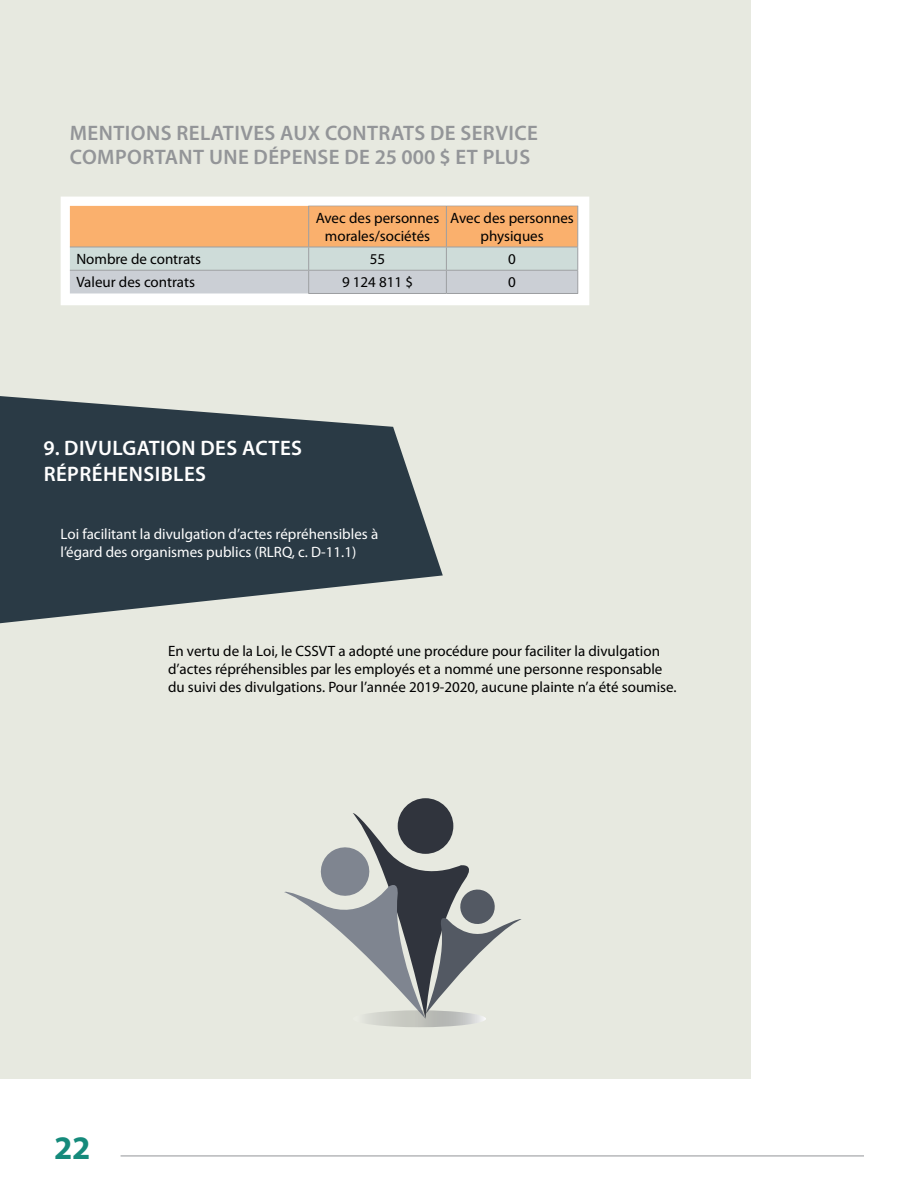
<style>
.page{position:relative;width:918px;height:1188px;background:#fff}
.page>*{position:absolute;margin:0;border:0;box-sizing:border-box;transform-origin:0 0}
.t1{font:700 33px "Myriad Pro";color:#158a7b}
.t2{font:600 21px/24px "Myriad Pro";letter-spacing:.02em;color:#939598}
.t3{font:600 21px/25.2px "Myriad Pro";letter-spacing:.02em;color:#fff}
.t4{font:15px/18px "Myriad Pro";color:#000;text-align:center}
.t5{font:15px/18px "Myriad Pro";color:#fff}
</style>
<div class="page">
<div style="left:0;top:0;width:751px;height:1078px;background:#e7e9e0"></div>
<hr style="left:121px;top:1156px;width:743px;height:1px;background:#939598">
<svg style="left:0;top:396px;width:443px;height:227px;fill:#2a3a45"></svg>
<svg style="left:71px;top:207px;width:507px;height:86px;background:#dfc2a5"></svg>
<hr style="left:308px;top:293px;width:138px;height:1px;background:#9d9fa2">
<hr style="left:446px;top:293px;width:132px;height:1px;background:#9d9fa2">
<div style="left:61px;top:197px;width:528px;height:108px;border:9px solid #fff"></div>
<div style="left:398px;top:798px;width:55px;height:56px;background:#30343d;border-radius:50%"></div>
<svg style="left:284px;top:809px;width:238px;height:218px"></svg>
<h2 class="t2" style="left:70px;top:120px;width:470px">MENTIONS RELATIVES AUX CONTRATS DE SERVICE<br>COMPORTANT UNE DÉPENSE DE 25 000 $ ET PLUS</h2>
<p class="t4" style="left:316px;top:209px;width:125px">Avec des personnes morales/sociétés</p>
<p class="t4" style="left:450px;top:209px;width:125px">Avec des personnes physiques</p>
<p class="t4" style="left:76px;top:249px;width:126px">Nombre de contrats</p>
<p class="t4" style="left:370px;top:250px;width:17px">55</p>
<p class="t4" style="left:508px;top:250px;width:9px">0</p>
<p class="t4" style="left:76px;top:273px;width:120px">Valeur des contrats</p>
<p class="t4" style="left:342px;top:273px;width:73px">9 124 811 $</p>
<p class="t4" style="left:508px;top:273px;width:9px">0</p>
<h2 class="t3" style="left:43px;top:435px;width:260px">9. DIVULGATION DES ACTES<br>RÉPRÉHENSIBLES</h2>
<p class="t5" style="left:61px;top:525px;width:319px">Loi facilitant la divulgation d’actes répréhensibles à l’égard des organismes publics (RLRQ, c. D-11.1)</p>
<p class="t4" style="left:168px;top:642px;width:510px;text-align:left">En vertu de la Loi, le CSSVT a adopté une procédure pour faciliter la divulgation d’actes répréhensibles par les employés et a nommé une personne responsable du suivi des divulgations. Pour l’année 2019-2020, aucune plainte n’a été soumise.</p>
<h1 class="t1" style="left:54px;top:1126px;width:38px">22</h1>
</div>
